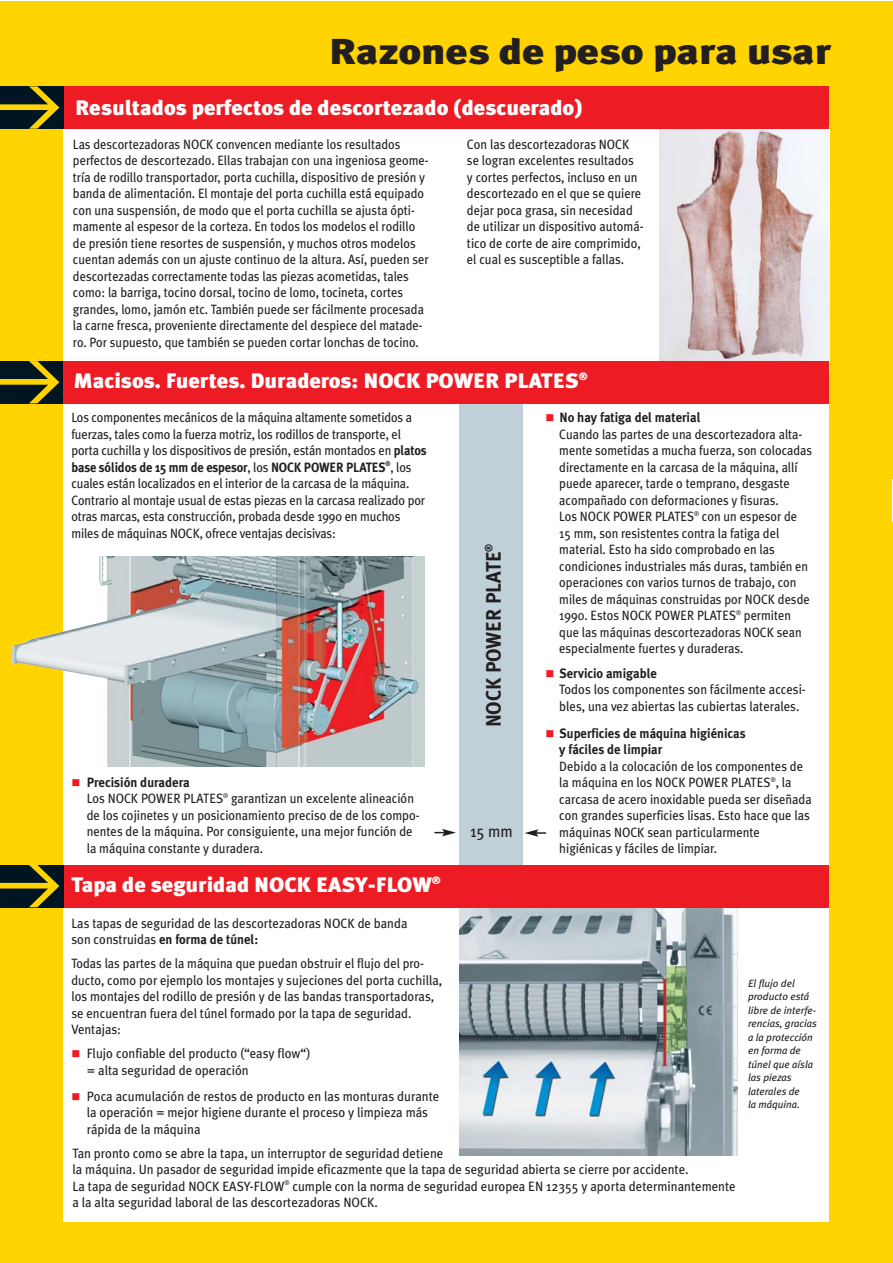
<style>
.page{position:relative;width:893px;height:1263px;background:#fff}
.page>*{position:absolute;margin:0;border:0;box-sizing:border-box;transform-origin:0 0}
.t1{font:900 36px "Meta Plus";letter-spacing:-.005em;color:#231f20;scale:1.2 1}
.t2{font:900 21px "Meta Plus";color:#fff;scale:1.06 1}
.t3{font:700 21px "Meta Plus";color:#231f20;scale:.95 1}
.t4{font:16.5px "Meta Plus";color:#231f20;scale:.95 1}
.t5{font:13.5px/16.5px "Meta Plus";color:#231f20;scale:.92 1}
.t6{font:13.5px/16.5px "Meta Plus";color:#231f20;scale:.93 1}
.t7{font:13.5px/16.5px "Meta Plus";color:#231f20;scale:.95 1}
.t8{font:13.5px/16.5px "Meta Plus";color:#231f20;scale:.94 1}
.t9{font:700 13.5px/16.5px "Meta Plus";color:#231f20;scale:.94 1}
.t10{font:italic 10.5px/13.5px "Meta Plus";color:#231f20}
.s1{font-weight:700}
</style>
<div class="page">
<div style="left:0;top:1px;width:893px;height:1262px;background:#ffd400"></div>
<div style="left:64px;top:86px;width:765px;height:1136px;background:#fff"></div>
<img style="left:459px;top:907px;width:279px;height:249px">
<img style="left:11px;top:557px;width:413px;height:210px">
<img style="left:660px;top:129px;width:169px;height:232px">
<div style="left:0;top:361px;width:64px;height:43px;background:#001522"></div>
<svg style="left:0;top:361px;width:59px;height:42px"></svg>
<svg style="left:525px;top:829px;width:21px;height:8px"></svg>
<svg style="left:434px;top:829px;width:22px;height:7px"></svg>
<div style="left:459px;top:401px;width:64px;height:469px;background:#c0d0d9"></div>
<div style="left:64px;top:361px;width:765px;height:43px;background:#ed1c24"></div>
<div style="left:64px;top:86px;width:765px;height:43px;background:#ed1c24"></div>
<div style="left:64px;top:865px;width:765px;height:42px;background:#ed1c24"></div>
<div style="left:0;top:86px;width:64px;height:43px;background:#001522"></div>
<svg style="left:0;top:87px;width:59px;height:42px"></svg>
<div style="left:0;top:865px;width:64px;height:42px;background:#001522"></div>
<svg style="left:0;top:865px;width:59px;height:42px"></svg>
<h1 class="t1" style="left:329px;top:34px;width:420px">Razones de peso para usar</h1>
<h2 class="t2" style="left:75px;top:98px;width:480px">Resultados perfectos de descortezado (descuerado)</h2>
<p class="t5" style="left:73px;top:136px;width:388px">Las descortezadoras NOCK convencen mediante los resultados perfectos de descortezado. Ellas trabajan con una ingeniosa geome&shy;tría de rodillo transportador, porta cuchilla, dispositivo de presión y banda de alimentación. El montaje del porta cuchilla está equipado con una suspensión, de modo que el porta cuchilla se ajusta ópti&shy;mamente al espesor de la corteza. En todos los modelos el rodillo de presión tiene resortes de suspensión, y muchos otros modelos cuentan además con un ajuste continuo de la altura. Así, pueden ser descortezadas correctamente todas las piezas acometidas, tales como: la barriga, tocino dorsal, tocino de lomo, tocineta, cortes grandes, lomo, jamón etc. También puede ser fácilmente procesada la carne fresca, proveniente directamente del despiece del matade&shy;ro. Por supuesto, que también se pueden cortar lonchas de tocino.</p>
<p class="t6" style="left:467px;top:136px;width:191px">Con las descortezadoras NOCK se logran excelentes resultados<br>y cortes perfectos, incluso en un descortezado en el que se quiere dejar poca grasa, sin necesidad de utilizar un dispositivo automá&shy;tico de corte de aire comprimido, el cual es susceptible a fallas.</p>
<h2 class="t2" style="left:74px;top:370px;width:486px">Macisos. Fuertes. Duraderos: NOCK POWER PLATES<sup>®</sup></h2>
<p class="t5" style="left:71px;top:410px;width:388px">Los componentes mecánicos de la máquina altamente sometidos a fuerzas, tales como la fuerza motriz, los rodillos de transporte, el porta cuchilla y los dispositivos de presión, están montados en <span class="s1">platos base sólidos de 15 mm de espesor</span>, los <span class="s1">NOCK POWER PLATES</span><sup>®</sup>, los cuales están localizados en el interior de la carcasa de la máquina.<br>Contrario al montaje usual de estas piezas en la carcasa realizado por otras marcas, esta construcción, probada desde 1990 en muchos miles de máquinas NOCK, ofrece ventajas decisivas:</p>
<p class="t6" style="left:87px;top:774px;width:360px"><span class="s1">Precisión duradera<br></span>Los NOCK POWER PLATES<sup>®</sup> garantizan un excelente alineación de los cojinetes y un posicionamiento preciso de de los compo&shy;nentes de la máquina. Por consiguiente, una mejor función de la máquina constante y duradera.</p>
<h2 class="t2" style="left:71px;top:874px;width:350px">Tapa de seguridad NOCK EASY-FLOW<sup>®</sup></h2>
<p class="t8" style="left:71px;top:915px;width:359px">Las tapas de seguridad de las descortezadoras NOCK de banda son construidas <span class="s1">en forma de túnel:</span></p>
<p class="t5" style="left:71px;top:956px;width:404px">Todas las partes de la máquina que puedan obstruir el flujo del pro&shy;ducto, como por ejemplo los montajes y sujeciones del porta cuchilla, los montajes del rodillo de presión y de las bandas transportadoras, se encuentran fuera del túnel formado por la tapa de seguridad.<br>Ventajas:</p>
<p class="t7" style="left:87px;top:1046px;width:237px">Flujo confiable del producto (“easy flow“) = alta seguridad de operación</p>
<p class="t7" style="left:87px;top:1088px;width:373px">Poca acumulación de restos de producto en las monturas durante la operación = mejor higiene durante el proceso y limpieza más rápida de la máquina</p>
<h2 class="t3" style="left:484px;top:727px;width:195px;rotate:-90deg">NOCK POWER PLATE<sup>®</sup></h2>
<p class="t4" style="left:470px;top:823px;width:47px">15 mm</p>
<p class="t9" style="left:559px;top:410px;width:151px">No hay fatiga del material</p>
<p class="t5" style="left:559px;top:426px;width:276px">Cuando las partes de una descortezadora alta&shy;mente sometidas a mucha fuerza, son colocadas directamente en la carcasa de la máquina, allí puede aparecer, tarde o temprano, desgaste acompañado con deformaciones y fisuras.<br>Los NOCK POWER PLATES<sup>®</sup> con un espesor de<br>15 mm, son resistentes contra la fatiga del material. Esto ha sido comprobado en las condiciones industriales más duras, también en operaciones con varios turnos de trabajo, con miles de máquinas construidas por NOCK desde 1990. Estos NOCK POWER PLATES<sup>®</sup> permiten que las máquinas descortezadoras NOCK sean especialmente fuertes y duraderas.</p>
<p class="t9" style="left:559px;top:665px;width:105px">Servicio amigable</p>
<p class="t8" style="left:559px;top:682px;width:264px">Todos los componentes son fácilmente accesi&shy;bles, una vez abiertas las cubiertas laterales.</p>
<p class="t9" style="left:559px;top:725px;width:200px">Superficies de máquina higiénicas y fáciles de limpiar</p>
<p class="t6" style="left:559px;top:758px;width:273px">Debido a la colocación de los componentes de la máquina en los NOCK POWER PLATES<sup>®</sup>, la carcasa de acero inoxidable pueda ser diseñada con grandes superficies lisas. Esto hace que las máquinas NOCK sean particularmente higiénicas y fáciles de limpiar.</p>
<p class="t10" style="left:748px;top:977px;width:70px">El flujo del producto está libre de interfe&shy;rencias, gracias a la protección en forma de túnel que aísla las piezas laterales de<br>la máquina.</p>
<p class="t7" style="left:73px;top:1145px;width:700px">Tan pronto como se abre la tapa, un interruptor de seguridad detiene<br>la máquina. Un pasador de seguridad impide eficazmente que la tapa de seguridad abierta se cierre por accidente.<br>La tapa de seguridad NOCK EASY-FLOW<sup>®</sup> cumple con la norma de seguridad europea EN 12355 y aporta determinantemente a la alta seguridad laboral de las descortezadoras NOCK.</p>
</div>
